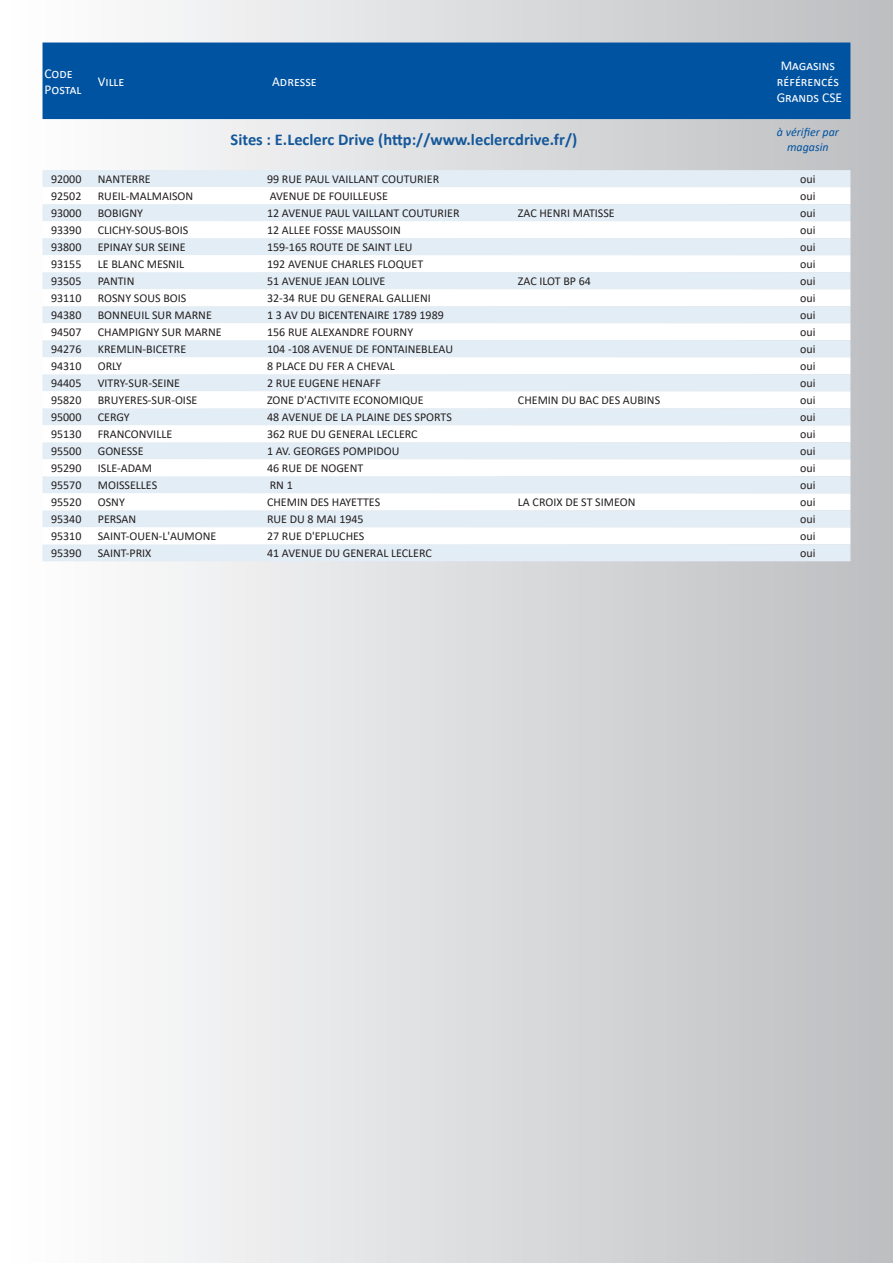
<style>
.page{position:relative;width:893px;height:1263px;background:#fff}
.page>*{position:absolute;margin:0;border:0;box-sizing:border-box;transform-origin:0 0}
.t1{font:700 16.5px "Calibri";color:#14589a}
.t2{font:13.5px/16.2px "Calibri";color:#fff}
.t3{font:12px "Calibri";color:#231f20}
.t4{font:italic 12px/14.4px "Calibri";color:#0053a1;text-align:center}
</style>
<div class="page">
<div style="left:0;top:0;width:893px;height:1263px;background:linear-gradient(to right,#fff,#bdbec1)"></div>
<div style="left:43px;top:43px;width:807px;height:76px;background:#0053a1"></div>
<div style="left:43px;top:170px;width:807px;height:391px;background:#e3edf5"></div>
<svg style="left:43px;top:187px;width:807px;height:357px"></svg>
<p class="t2" style="left:45px;top:65px;width:38px">Code<br>Postal</p>
<p class="t2" style="left:98px;top:73px;width:28px">Ville</p>
<p class="t2" style="left:272px;top:73px;width:46px">Adresse</p>
<p class="t2" style="left:777px;top:57px;width:67px">Magasins référencés<br>Grands CSE</p>
<h1 class="t1" style="left:231px;top:128px;width:348px">Sites : E.Leclerc Drive (http://www.leclercdrive.fr/)</h1>
<p class="t4" style="left:777px;top:125px;width:64px">à vérifier par magasin</p>
<p class="t3" style="left:51px;top:170px;width:32px">92000</p>
<p class="t3" style="left:98px;top:170px;width:55px">NANTERRE</p>
<p class="t3" style="left:267px;top:170px;width:174px">99 RUE PAUL VAILLANT COUTURIER</p>
<p class="t3" style="left:800px;top:170px;width:17px">oui</p>
<p class="t3" style="left:51px;top:187px;width:32px">92502</p>
<p class="t3" style="left:98px;top:187px;width:97px">RUEIL-MALMAISON</p>
<p class="t3" style="left:270px;top:187px;width:120px">AVENUE DE FOUILLEUSE</p>
<p class="t3" style="left:800px;top:187px;width:17px">oui</p>
<p class="t3" style="left:51px;top:204px;width:32px">93000</p>
<p class="t3" style="left:98px;top:204px;width:47px">BOBIGNY</p>
<p class="t3" style="left:267px;top:204px;width:194px">12 AVENUE PAUL VAILLANT COUTURIER</p>
<p class="t3" style="left:518px;top:204px;width:98px">ZAC HENRI MATISSE</p>
<p class="t3" style="left:800px;top:204px;width:17px">oui</p>
<p class="t3" style="left:51px;top:221px;width:32px">93390</p>
<p class="t3" style="left:98px;top:221px;width:92px">CLICHY-SOUS-BOIS</p>
<p class="t3" style="left:267px;top:221px;width:135px">12 ALLEE FOSSE MAUSSOIN</p>
<p class="t3" style="left:800px;top:221px;width:17px">oui</p>
<p class="t3" style="left:51px;top:238px;width:32px">93800</p>
<p class="t3" style="left:98px;top:238px;width:89px">EPINAY SUR SEINE</p>
<p class="t3" style="left:267px;top:238px;width:147px">159-165 ROUTE DE SAINT LEU</p>
<p class="t3" style="left:800px;top:238px;width:17px">oui</p>
<p class="t3" style="left:51px;top:255px;width:32px">93155</p>
<p class="t3" style="left:98px;top:255px;width:88px">LE BLANC MESNIL</p>
<p class="t3" style="left:267px;top:255px;width:158px">192 AVENUE CHARLES FLOQUET</p>
<p class="t3" style="left:800px;top:255px;width:17px">oui</p>
<p class="t3" style="left:51px;top:272px;width:32px">93505</p>
<p class="t3" style="left:98px;top:272px;width:38px">PANTIN</p>
<p class="t3" style="left:267px;top:272px;width:120px">51 AVENUE JEAN LOLIVE</p>
<p class="t3" style="left:518px;top:272px;width:75px">ZAC ILOT BP 64</p>
<p class="t3" style="left:800px;top:272px;width:17px">oui</p>
<p class="t3" style="left:51px;top:289px;width:32px">93110</p>
<p class="t3" style="left:98px;top:289px;width:90px">ROSNY SOUS BOIS</p>
<p class="t3" style="left:267px;top:289px;width:165px">32-34 RUE DU GENERAL GALLIENI</p>
<p class="t3" style="left:800px;top:289px;width:17px">oui</p>
<p class="t3" style="left:51px;top:306px;width:32px">94380</p>
<p class="t3" style="left:98px;top:306px;width:116px">BONNEUIL SUR MARNE</p>
<p class="t3" style="left:267px;top:306px;width:178px">1 3 AV DU BICENTENAIRE 1789 1989</p>
<p class="t3" style="left:800px;top:306px;width:17px">oui</p>
<p class="t3" style="left:51px;top:323px;width:32px">94507</p>
<p class="t3" style="left:98px;top:323px;width:125px">CHAMPIGNY SUR MARNE</p>
<p class="t3" style="left:267px;top:323px;width:148px">156 RUE ALEXANDRE FOURNY</p>
<p class="t3" style="left:800px;top:323px;width:17px">oui</p>
<p class="t3" style="left:51px;top:340px;width:32px">94276</p>
<p class="t3" style="left:98px;top:340px;width:90px">KREMLIN-BICETRE</p>
<p class="t3" style="left:267px;top:340px;width:187px">104 -108 AVENUE DE FONTAINEBLEAU</p>
<p class="t3" style="left:800px;top:340px;width:17px">oui</p>
<p class="t3" style="left:51px;top:357px;width:32px">94310</p>
<p class="t3" style="left:98px;top:357px;width:26px">ORLY</p>
<p class="t3" style="left:267px;top:357px;width:129px">8 PLACE DU FER A CHEVAL</p>
<p class="t3" style="left:800px;top:357px;width:17px">oui</p>
<p class="t3" style="left:51px;top:374px;width:32px">94405</p>
<p class="t3" style="left:98px;top:374px;width:84px">VITRY-SUR-SEINE</p>
<p class="t3" style="left:267px;top:374px;width:115px">2 RUE EUGENE HENAFF</p>
<p class="t3" style="left:800px;top:374px;width:17px">oui</p>
<p class="t3" style="left:51px;top:391px;width:32px">95820</p>
<p class="t3" style="left:98px;top:391px;width:101px">BRUYERES-SUR-OISE</p>
<p class="t3" style="left:267px;top:391px;width:158px">ZONE D'ACTIVITE ECONOMIQUE</p>
<p class="t3" style="left:518px;top:391px;width:144px">CHEMIN DU BAC DES AUBINS</p>
<p class="t3" style="left:800px;top:391px;width:17px">oui</p>
<p class="t3" style="left:51px;top:408px;width:32px">95000</p>
<p class="t3" style="left:98px;top:408px;width:33px">CERGY</p>
<p class="t3" style="left:267px;top:408px;width:186px">48 AVENUE DE LA PLAINE DES SPORTS</p>
<p class="t3" style="left:800px;top:408px;width:17px">oui</p>
<p class="t3" style="left:51px;top:425px;width:32px">95130</p>
<p class="t3" style="left:98px;top:425px;width:76px">FRANCONVILLE</p>
<p class="t3" style="left:267px;top:425px;width:152px">362 RUE DU GENERAL LECLERC</p>
<p class="t3" style="left:800px;top:425px;width:17px">oui</p>
<p class="t3" style="left:51px;top:442px;width:32px">95500</p>
<p class="t3" style="left:98px;top:442px;width:47px">GONESSE</p>
<p class="t3" style="left:267px;top:442px;width:134px">1 AV. GEORGES POMPIDOU</p>
<p class="t3" style="left:800px;top:442px;width:17px">oui</p>
<p class="t3" style="left:51px;top:459px;width:32px">95290</p>
<p class="t3" style="left:98px;top:459px;width:56px">ISLE-ADAM</p>
<p class="t3" style="left:267px;top:459px;width:98px">46 RUE DE NOGENT</p>
<p class="t3" style="left:800px;top:459px;width:17px">oui</p>
<p class="t3" style="left:51px;top:476px;width:32px">95570</p>
<p class="t3" style="left:98px;top:476px;width:61px">MOISSELLES</p>
<p class="t3" style="left:270px;top:476px;width:25px">RN 1</p>
<p class="t3" style="left:800px;top:476px;width:17px">oui</p>
<p class="t3" style="left:51px;top:493px;width:32px">95520</p>
<p class="t3" style="left:98px;top:493px;width:29px">OSNY</p>
<p class="t3" style="left:267px;top:493px;width:115px">CHEMIN DES HAYETTES</p>
<p class="t3" style="left:518px;top:493px;width:119px">LA CROIX DE ST SIMEON</p>
<p class="t3" style="left:800px;top:493px;width:17px">oui</p>
<p class="t3" style="left:51px;top:510px;width:32px">95340</p>
<p class="t3" style="left:98px;top:510px;width:40px">PERSAN</p>
<p class="t3" style="left:267px;top:510px;width:98px">RUE DU 8 MAI 1945</p>
<p class="t3" style="left:800px;top:510px;width:17px">oui</p>
<p class="t3" style="left:51px;top:527px;width:32px">95310</p>
<p class="t3" style="left:98px;top:527px;width:120px">SAINT-OUEN-L'AUMONE</p>
<p class="t3" style="left:267px;top:527px;width:99px">27 RUE D'EPLUCHES</p>
<p class="t3" style="left:800px;top:527px;width:17px">oui</p>
<p class="t3" style="left:51px;top:544px;width:32px">95390</p>
<p class="t3" style="left:98px;top:544px;width:55px">SAINT-PRIX</p>
<p class="t3" style="left:267px;top:544px;width:166px">41 AVENUE DU GENERAL LECLERC</p>
<p class="t3" style="left:800px;top:544px;width:17px">oui</p>
</div>
